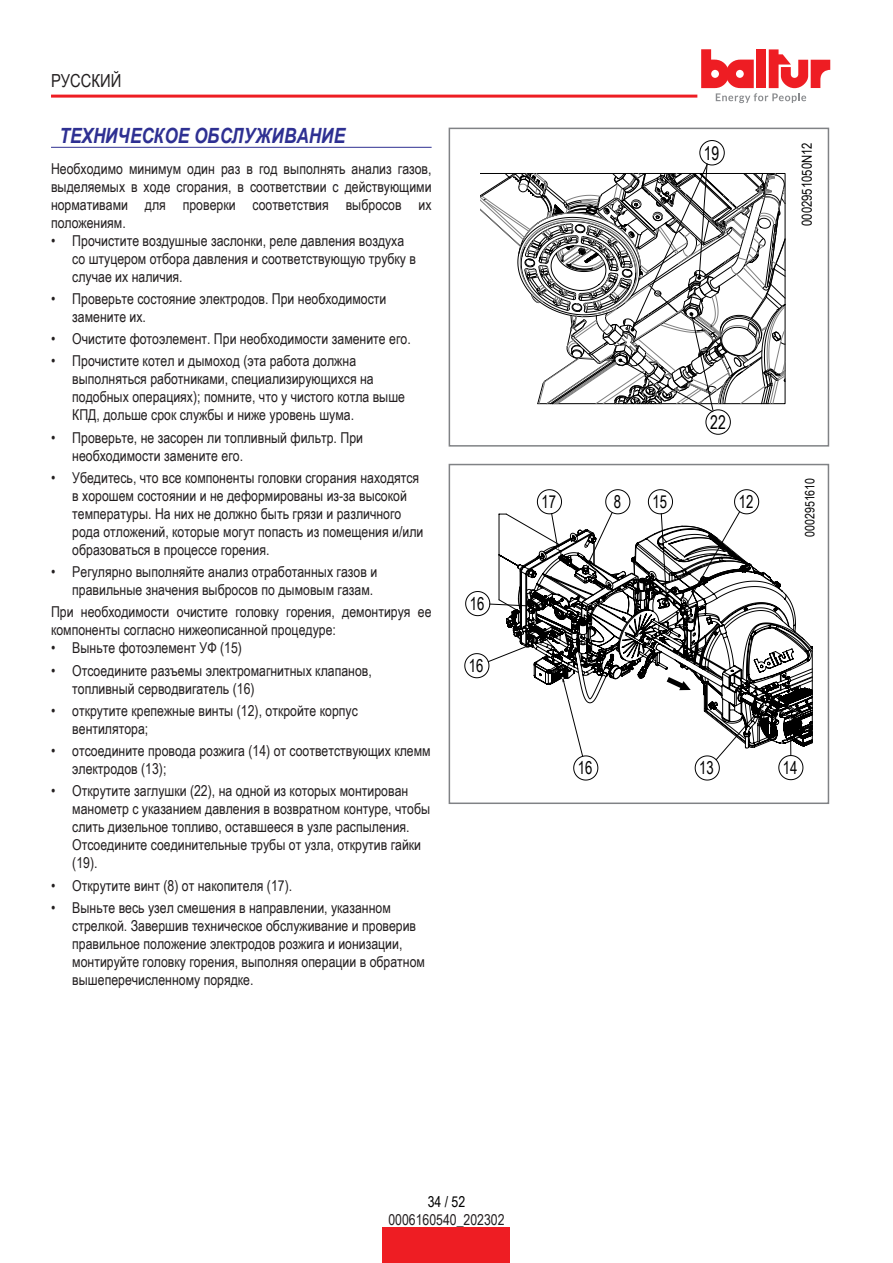
<style>
.page{position:relative;width:893px;height:1263px;background:#fff}
.page>*{position:absolute;margin:0;border:0;box-sizing:border-box;transform-origin:0 0}
.Capitolo{font:italic 700 21px "Arial Narrow";color:#2e3092}
.t1{font:18.9px "Arial Narrow";color:#000;scale:.9 1}
.t2{font:18px "Arial Narrow";color:#231f20}
.t3{font:17.85px "Arial Narrow";color:#000;scale:.9 1}
.Testo{font:15px/18px "Arial Narrow";color:#231f20}
.t4{font:15px "Arial Narrow";color:#000}
.t5{font:13.8px "Arial Narrow";color:#000}
.t6{font:12.9px "Arial Narrow";color:#000}
</style>
<div class="page">
<hr style="left:51px;top:147px;width:381px;height:1px;background:#2e3092">
<div style="left:449px;top:128px;width:380px;height:319px;border:2px solid #808285"></div>
<div style="left:706px;top:410px;width:25px;height:24px;border:1px solid #000;border-radius:50%"></div>
<div style="left:700px;top:140px;width:24px;height:25px;border:1px solid #000;border-radius:50%"></div>
<svg style="left:480px;top:163px;width:306px;height:249px"></svg>
<div style="left:449px;top:464px;width:380px;height:340px;border:2px solid #808285"></div>
<svg style="left:498px;top:513px;width:315px;height:235px"></svg>
<svg style="left:779px;top:755px;width:24px;height:25px"></svg>
<svg style="left:537px;top:489px;width:25px;height:61px"></svg>
<svg style="left:586px;top:489px;width:44px;height:77px"></svg>
<svg style="left:695px;top:703px;width:71px;height:77px"></svg>
<hr style="left:790px;top:719px;width:1px;height:36px;background:#000">
<svg style="left:682px;top:489px;width:77px;height:123px"></svg>
<svg style="left:465px;top:640px;width:75px;height:38px"></svg>
<svg style="left:465px;top:591px;width:77px;height:25px"></svg>
<svg style="left:561px;top:677px;width:37px;height:103px"></svg>
<svg style="left:648px;top:489px;width:25px;height:115px"></svg>
<hr style="left:51px;top:95px;width:646px;height:3px;background:#ee1d23">
<svg style="left:701px;top:49px;width:129px;height:54px"></svg>
<div style="left:383px;top:1227px;width:127px;height:35px;background:#ee1d23"></div>
<p class="t2" style="left:51px;top:67px;width:72px">РУССКИЙ</p>
<p class="Capitolo" style="left:60px;top:120px;width:287px">ТЕХНИЧЕСКОЕ ОБСЛУЖИВАНИЕ</p>
<p class="Testo" style="left:51px;top:159px;width:382px;text-align:justify">Необходимо минимум один раз в год выполнять анализ газов, выделяемых в ходе сгорания, в соответствии с действующими нормативами для проверки соответствия выбросов их положениям.</p>
<p class="Testo" style="left:72px;top:231px;width:345px;text-indent:-21px">• Прочистите воздушные заслонки, реле давления воздуха со штуцером отбора давления и соответствующую трубку в случае их наличия.</p>
<p class="Testo" style="left:72px;top:289px;width:316px;text-indent:-21px">• Проверьте состояние электродов. При необходимости замените их.</p>
<p class="Testo" style="left:51px;top:329px;width:361px">• Очистите фотоэлемент. При необходимости замените его.</p>
<p class="Testo" style="left:72px;top:352px;width:334px;text-indent:-21px">• Прочистите котел и дымоход (эта работа должна выполняться работниками, специализирующихся на подобных операциях); помните, что у чистого котла выше КПД, дольше срок службы и ниже уровень шума.</p>
<p class="Testo" style="left:72px;top:428px;width:292px;text-indent:-21px">• Проверьте, не засорен ли топливный фильтр. При необходимости замените его.</p>
<p class="Testo" style="left:72px;top:468px;width:353px;text-indent:-21px">• Убедитесь, что все компоненты головки сгорания находятся в хорошем состоянии и не деформированы из-за высокой температуры. На них не должно быть грязи и различного рода отложений, которые могут попасть из помещения и/или образоваться в процессе горения.</p>
<p class="Testo" style="left:51px;top:562px;width:328px;text-align:right">• Регулярно выполняйте анализ отработанных газов и правильные значения выбросов по дымовым газам.</p>
<p class="Testo" style="left:51px;top:603px;width:382px">При необходимости очистите головку горения, демонтируя ее компоненты согласно нижеописанной процедуре:</p>
<p class="Testo" style="left:51px;top:639px;width:192px">• Выньте фотоэлемент УФ (15)</p>
<p class="Testo" style="left:72px;top:661px;width:301px;text-indent:-21px">• Отсоедините разъемы электромагнитных клапанов, топливный серводвигатель (16)</p>
<p class="Testo" style="left:72px;top:701px;width:287px;text-indent:-21px">• открутите крепежные винты (12), откройте корпус вентилятора;</p>
<p class="Testo" style="left:72px;top:741px;width:360px;text-indent:-21px">• отсоедините провода розжига (14) от соответствующих клемм электродов (13);</p>
<p class="Testo" style="left:72px;top:782px;width:359px;text-indent:-21px">• Открутите заглушки (22), на одной из которых монтирован манометр с указанием давления в возвратном контуре, чтобы слить дизельное топливо, оставшееся в узле распыления.<br>Отсоедините соединительные трубы от узла, открутив гайки (19).</p>
<p class="Testo" style="left:51px;top:876px;width:243px">• Открутите винт (8) от накопителя (17).</p>
<p class="Testo" style="left:72px;top:898px;width:354px;text-indent:-21px">• Выньте весь узел смешения в направлении, указанном стрелкой. Завершив техническое обслуживание и проверив правильное положение электродов розжига и ионизации, монтируйте головку горения, выполняя операции в обратном вышеперечисленному порядке.</p>
<p class="t3" style="left:470px;top:590px;width:18px">16</p>
<p class="t3" style="left:469px;top:653px;width:18px">16</p>
<p class="t1" style="left:704px;top:139px;width:19px">19</p>
<p class="t5" style="left:797px;top:226px;width:85px;rotate:-90deg">0002951050N12</p>
<p class="t1" style="left:710px;top:408px;width:19px">22</p>
<p class="t3" style="left:541px;top:489px;width:18px">17</p>
<p class="t3" style="left:614px;top:489px;width:10px">8</p>
<p class="t3" style="left:652px;top:489px;width:18px">15</p>
<p class="t3" style="left:739px;top:489px;width:18px">12</p>
<p class="t6" style="left:800px;top:537px;width:61px;rotate:-90deg">0002951610</p>
<p class="t3" style="left:578px;top:755px;width:18px">16</p>
<p class="t3" style="left:699px;top:755px;width:18px">13</p>
<p class="t3" style="left:783px;top:754px;width:18px">14</p>
<p class="t4" style="left:428px;top:1191px;width:39px">34 / 52</p>
<p class="Testo" style="left:388px;top:1210px;width:118px">0006160540_202302</p>
</div>
